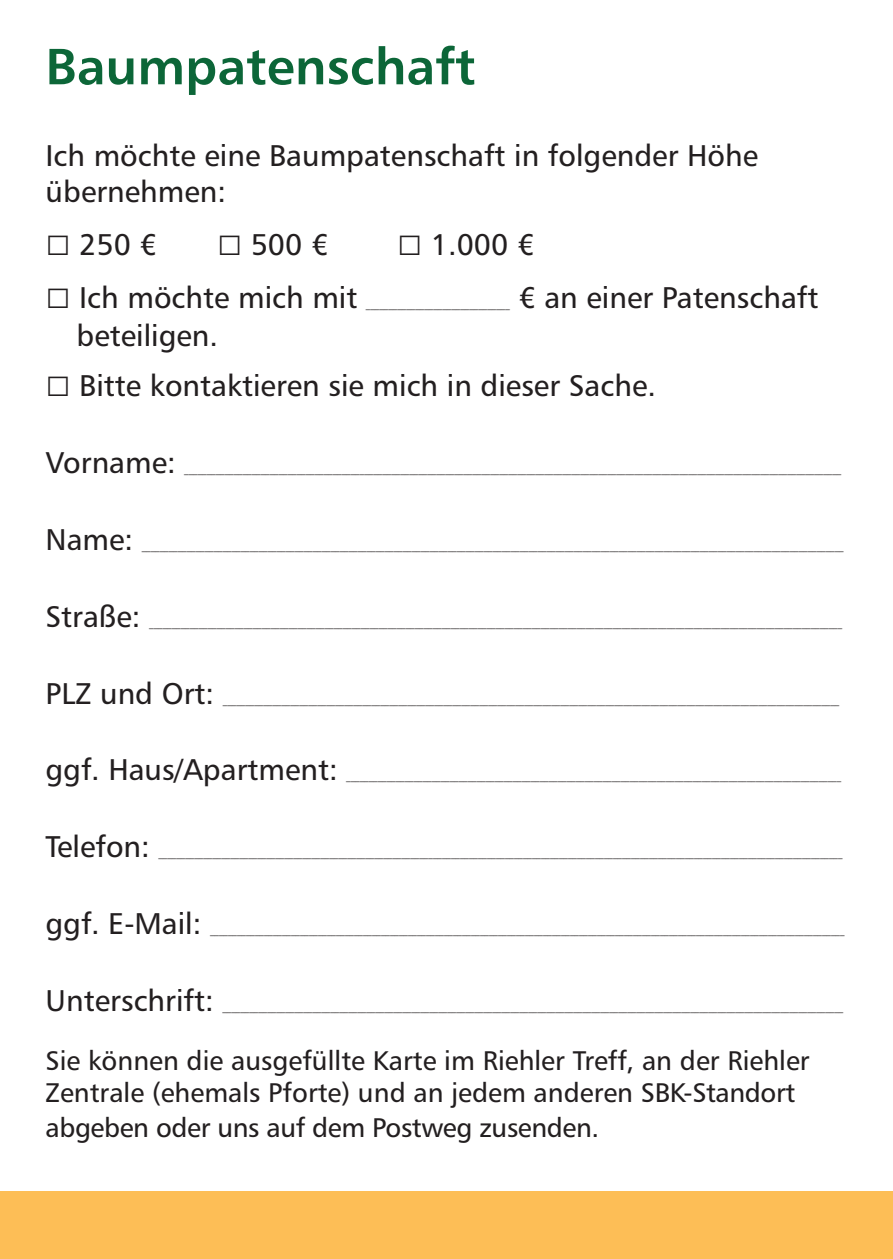
<style>
.page{position:relative;width:893px;height:1259px;background:#fff}
.page>*{position:absolute;margin:0;border:0;box-sizing:border-box;transform-origin:0 0}
.t1{font:51px "Humanist 777 BT Bold B";color:#0c6638}
.t2{font:30px "Humanist 777 BT Roman B";color:#231f20}
.t3{font:27px/32.4px "Humanist 777 BT Roman B";color:#231f20}
.t4{font:9px "Humanist 777 BT Roman B";color:#231f20}
.s1{font-family:"Arial";font-size:42px}
</style>
<div class="page">
<div style="left:0;top:1191px;width:893px;height:67px;background:#fdbe56"></div>
<p class="t1" style="left:46px;top:37px;width:432px">Baumpatenschaft</p>
<p class="t2" style="left:46px;top:143px;width:714px">Ich möchte eine Baumpatenschaft in folgender Höhe</p>
<p class="t2" style="left:46px;top:179px;width:182px">übernehmen:</p>
<p class="t2" style="left:46px;top:232px;width:113px"><span class="s1">□</span> 250 €</p>
<p class="t2" style="left:217px;top:232px;width:113px"><span class="s1">□</span> 500 €</p>
<p class="t2" style="left:397px;top:232px;width:139px"><span class="s1">□</span> 1.000 €</p>
<p class="t2" style="left:46px;top:286px;width:313px"><span class="s1">□</span> Ich möchte mich mit</p>
<p class="t4" style="left:366px;top:302px;width:145px">________________________________</p>
<p class="t2" style="left:519px;top:286px;width:301px">€ an einer Patenschaft</p>
<p class="t2" style="left:77px;top:323px;width:143px">beteiligen.</p>
<p class="t2" style="left:46px;top:374px;width:612px"><span class="s1">□</span> Bitte kontaktieren sie mich in dieser Sache.</p>
<p class="t2" style="left:46px;top:451px;width:132px">Vorname:</p>
<p class="t4" style="left:184px;top:466px;width:658px">__________________________________________________________________________________________________________________________________________________</p>
<p class="t2" style="left:46px;top:527px;width:89px">Name:</p>
<p class="t4" style="left:142px;top:543px;width:704px">____________________________________________________________________________________________________________________________________________________________</p>
<p class="t2" style="left:46px;top:604px;width:97px">Straße:</p>
<p class="t4" style="left:149px;top:620px;width:694px">__________________________________________________________________________________________________________________________________________________________</p>
<p class="t2" style="left:46px;top:681px;width:170px">PLZ und Ort:</p>
<p class="t4" style="left:223px;top:697px;width:618px">_________________________________________________________________________________________________________________________________________</p>
<p class="t2" style="left:46px;top:758px;width:294px">ggf. Haus/Apartment:</p>
<p class="t4" style="left:346px;top:773px;width:496px">______________________________________________________________________________________________________________</p>
<p class="t2" style="left:46px;top:835px;width:106px">Telefon:</p>
<p class="t4" style="left:158px;top:850px;width:685px">________________________________________________________________________________________________________________________________________________________</p>
<p class="t2" style="left:46px;top:911px;width:157px">ggf. E-Mail:</p>
<p class="t4" style="left:210px;top:927px;width:636px">_____________________________________________________________________________________________________________________________________________</p>
<p class="t2" style="left:46px;top:988px;width:170px">Unterschrift:</p>
<p class="t4" style="left:222px;top:1004px;width:622px">__________________________________________________________________________________________________________________________________________</p>
<p class="t3" style="left:46px;top:1046px;width:766px">Sie können die ausgefüllte Karte im Riehler Treff, an der Riehler<br>Zentrale (ehemals Pforte) und an jedem anderen SBK-Standort</p>
<p class="t3" style="left:46px;top:1113px;width:555px">abgeben oder uns auf dem Postweg zusenden.</p>
</div>
